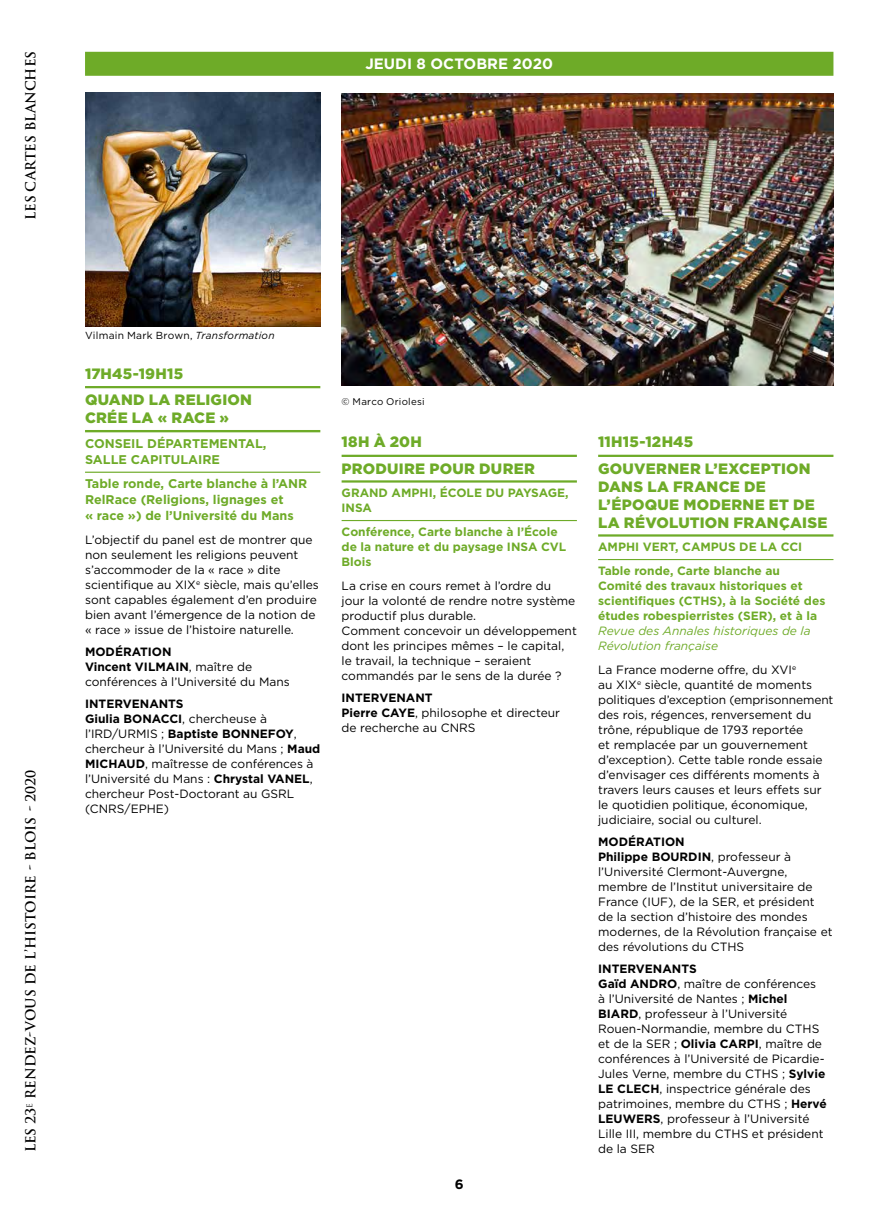
<style>
.page{position:relative;width:893px;height:1212px;background:#fff}
.page>*{position:absolute;margin:0;border:0;box-sizing:border-box;transform-origin:0 0}
.t1{font:900 15px/26.5px "Gotham";letter-spacing:.015em;color:#6eab28}
.t2{font:700 15px "Gotham";color:#fff}
.t3{font:700 13.5px "Trajan Pro";color:#000}
.t4{font:700 13.5px "Gotham";color:#000}
.t5{font:700 12.6px/15.8px "Gotham";color:#6eab28}
.t6{font:12px/15px "Gotham";color:#000}
.t7{font:700 12px/15px "Gotham";color:#6eab28}
.t8{font:italic 12px/15px "Gotham";color:#6eab28}
.t9{font:10.2px "Gotham";letter-spacing:.02em;color:#000}
.t10{font:9.75px "Gotham";letter-spacing:.025em;color:#000}
.s1{font-style:italic}
.s2{font-weight:700}
</style>
<div class="page">
<div style="left:85px;top:52px;width:748px;height:24px;background:#6eab28"></div>
<hr style="left:85px;top:386px;width:235px;height:2px;background:#6eab28">
<hr style="left:85px;top:430px;width:235px;height:2px;background:#6eab28">
<hr style="left:85px;top:472px;width:235px;height:1px;background:#6eab28">
<img style="left:85px;top:92px;width:235px;height:234px">
<hr style="left:342px;top:455px;width:235px;height:2px;background:#6eab28">
<hr style="left:342px;top:480px;width:235px;height:3px;background:#6eab28">
<hr style="left:342px;top:520px;width:235px;height:1px;background:#6eab28">
<hr style="left:598px;top:455px;width:235px;height:2px;background:#6eab28">
<hr style="left:598px;top:534px;width:235px;height:3px;background:#6eab28">
<hr style="left:598px;top:559px;width:235px;height:1px;background:#6eab28">
<img style="left:342px;top:94px;width:491px;height:292px">
<p class="t3" style="left:22px;top:220px;width:171px;rotate:-90deg">LES CARTES BLANCHES</p>
<p class="t3" style="left:22px;top:1152px;width:384px;rotate:-90deg">LES 23<sup>E</sup> RENDEZ-VOUS DE L’HISTOIRE - BLOIS - 2020</p>
<p class="t2" style="left:365px;top:54px;width:189px">JEUDI 8 OCTOBRE 2020</p>
<p class="t9" style="left:85px;top:329px;width:191px">Vilmain Mark Brown, <span class="s1">Transformation</span></p>
<p class="t1" style="left:85px;top:360px;width:169px">17H45-19H15<br>QUAND LA RELIGION</p>
<p class="t1" style="left:85px;top:404px;width:145px">CRÉE LA « RACE »</p>
<p class="t5" style="left:85px;top:436px;width:183px">CONSEIL DÉPARTEMENTAL,<br>SALLE CAPITULAIRE</p>
<p class="t5" style="left:85px;top:476px;width:224px">Table ronde, Carte blanche à l’ANR<br>RelRace (Religions, lignages et<br>« race ») de l’Université du Mans</p>
<p class="t6" style="left:85px;top:532px;width:235px">L’objectif du panel est de montrer que non seulement les religions peuvent s’accommoder de la « race » dite scientifique au XIX<sup>e</sup> siècle, mais qu’elles sont capables également d’en produire bien avant l’émergence de la notion de « race » issue de l’histoire naturelle.</p>
<p class="t6" style="left:85px;top:644px;width:206px"><span class="s2">MODÉRATION<br>Vincent VILMAIN</span>, maître de conférences à l’Université du Mans</p>
<p class="t6" style="left:85px;top:696px;width:237px"><span class="s2">INTERVENANTS<br>Giulia BONACCI</span>, chercheuse à l’IRD/URMIS ; <span class="s2">Baptiste BONNEFOY</span>, chercheur à l’Université du Mans ; <span class="s2">Maud<br>MICHAUD</span>, maîtresse de conférences à l’Université du Mans : <span class="s2">Chrystal VANEL</span>, chercheur Post-Doctorant au GSRL (CNRS/EPHE)</p>
<p class="t10" style="left:342px;top:395px;width:85px">© Marco Oriolesi</p>
<p class="t1" style="left:342px;top:429px;width:195px">18H À 20H<br>PRODUIRE POUR DURER</p>
<p class="t7" style="left:342px;top:486px;width:228px">GRAND AMPHI, ÉCOLE DU PAYSAGE,<br>INSA</p>
<p class="t7" style="left:342px;top:524px;width:226px">Conférence, Carte blanche à l’École de la nature et du paysage INSA CVL<br>Blois</p>
<p class="t6" style="left:342px;top:577px;width:237px">La crise en cours remet à l’ordre du jour la volonté de rendre notre système productif plus durable.<br>Comment concevoir un développement dont les principes mêmes – le capital, le travail, la technique – seraient commandés par le sens de la durée ?</p>
<p class="t6" style="left:342px;top:690px;width:220px"><span class="s2">INTERVENANT<br>Pierre CAYE</span>, philosophe et directeur de recherche au CNRS</p>
<p class="t4" style="left:455px;top:1175px;width:10px">6</p>
<p class="t1" style="left:598px;top:429px;width:214px">11H15-12H45<br>GOUVERNER L’EXCEPTION</p>
<p class="t1" style="left:598px;top:477px;width:231px;line-height:18px">DANS LA FRANCE DE<br>L’ÉPOQUE MODERNE ET DE<br>LA RÉVOLUTION FRANÇAISE</p>
<p class="t7" style="left:598px;top:535px;width:206px;line-height:23.5px">AMPHI VERT, CAMPUS DE LA CCI<br>Table ronde, Carte blanche au</p>
<p class="t7" style="left:598px;top:578px;width:229px">Comité des travaux historiques et scientifiques (CTHS), à la Société des études robespierristes (SER), et à la</p>
<p class="t8" style="left:598px;top:623px;width:214px">Revue des Annales historiques de la<br>Révolution française</p>
<p class="t6" style="left:598px;top:661px;width:237px">La France moderne offre, du XVI<sup>e<br></sup>au XIX<sup>e</sup> siècle, quantité de moments politiques d’exception (emprisonnement des rois, régences, renversement du trône, république de 1793 reportée<br>et remplacée par un gouvernement d’exception). Cette table ronde essaie d’envisager ces différents moments à travers leurs causes et leurs effets sur le quotidien politique, économique, judiciaire, social ou culturel.</p>
<p class="t6" style="left:598px;top:834px;width:236px"><span class="s2">MODÉRATION<br>Philippe BOURDIN</span>, professeur à l’Université Clermont-Auvergne, membre de l’Institut universitaire de<br>France (IUF), de la SER, et président de la section d’histoire des mondes modernes, de la Révolution française et des révolutions du CTHS</p>
<p class="t6" style="left:598px;top:961px;width:230px"><span class="s2">INTERVENANTS<br>Gaïd ANDRO</span>, maître de conférences<br>à l’Université de Nantes ; <span class="s2">Michel<br>BIARD</span>, professeur à l’Université<br>Rouen-Normandie, membre du CTHS et de la SER ; <span class="s2">Olivia CARPI</span>, maître de conférences à l’Université de Picardie-<br>Jules Verne, membre du CTHS ; <span class="s2">Sylvie<br>LE CLECH</span>, inspectrice générale des patrimoines, membre du CTHS ; <span class="s2">Hervé<br>LEUWERS</span>, professeur à l’Université<br>Lille III, membre du CTHS et président de la SER</p>
</div>
